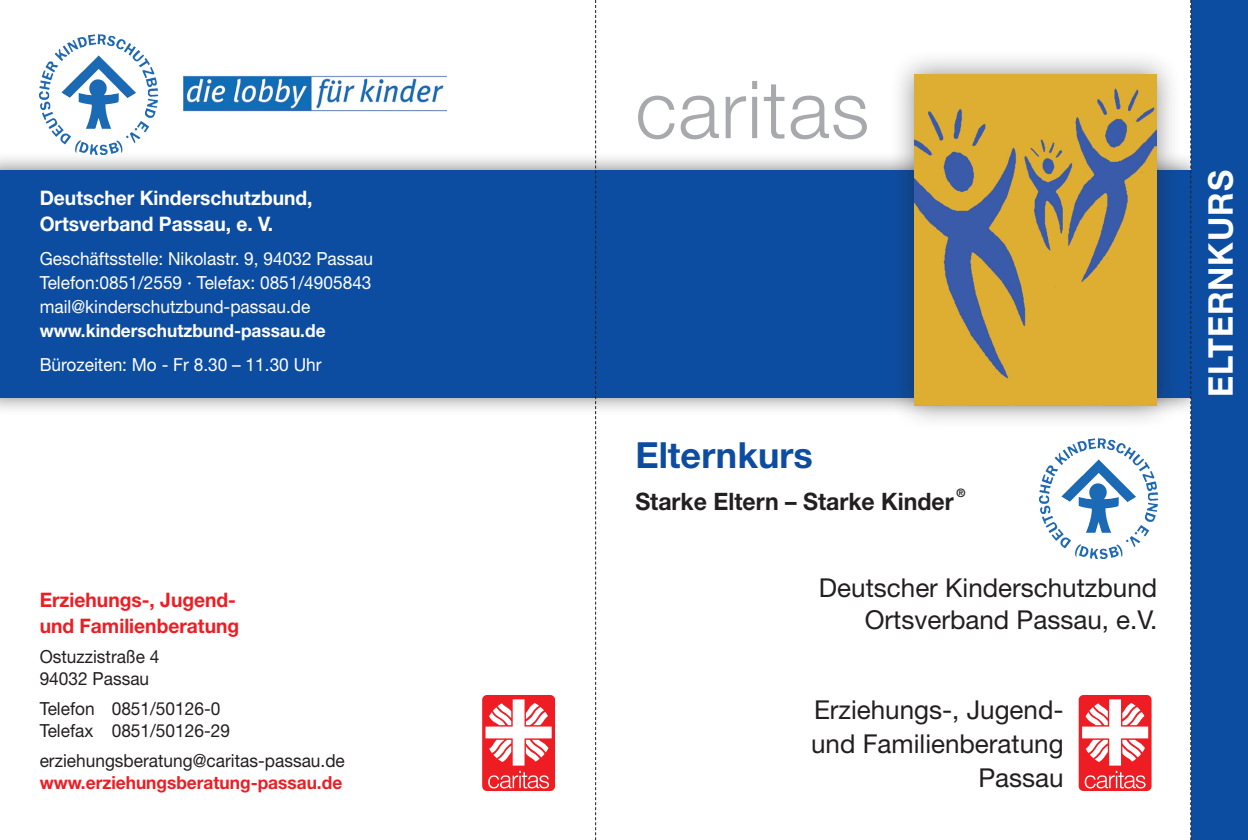
<style>
.page{position:relative;width:1248px;height:840px;background:#fff}
.page>*{position:absolute;margin:0;border:0;box-sizing:border-box;transform-origin:0 0}
.t1{font:300 80px "Helvetica Neue";letter-spacing:.015em;color:#a8a9ad}
.t2{font:700 36px "Helvetica Neue";color:#0d4da1}
.t3{font:700 34px "Helvetica Neue";letter-spacing:.03em;color:#fff;scale:.96 1}
.t4{font:26px/34px "Helvetica Neue";color:#231f20;text-align:right}
.t5{font:700 24px "Helvetica Neue";color:#231f20;scale:.96 1}
.t6{font:700 20px/26px "Helvetica Neue";color:#fff;scale:.96 1}
.t7{font:700 20px/26px "Helvetica Neue";color:#ee1d23;scale:.96 1}
.t8{font:18px/24px "Helvetica Neue";color:#fff;text-align:justify;scale:.96 1}
.t9{font:18px/22px "Helvetica Neue";color:#231f20;scale:.96 1}
.t10{font:700 18px "Helvetica Neue";color:#ee1d23;scale:.96 1}
.t11{font:700 18px "Helvetica Neue";color:#fff;scale:.96 1}
.t12{font:700 11.6px "Helvetica Neue";color:#231f20;scale:.96 1}
</style>
<div class="page">
<div style="left:0;top:151px;width:1209px;height:265px;background:#231f20;opacity:.6"></div>
<div style="left:0;top:170px;width:1191px;height:227px;background:#0d4da1"></div>
<div style="left:1078px;top:694px;width:73px;height:96px;background:#ee1d23;border-radius:5px"></div>
<svg style="left:1082px;top:699px;width:66px;height:89px"></svg>
<div style="left:1191px;top:0;width:56px;height:839px;background:#0d4da1"></div>
<div style="left:482px;top:694px;width:73px;height:96px;background:#ee1d23;border-radius:5px"></div>
<svg style="left:485px;top:699px;width:66px;height:89px"></svg>
<svg style="left:595px;top:0;width:1px;height:839px"></svg>
<svg style="left:1190px;top:0;width:1px;height:839px"></svg>
<div style="left:889px;top:49px;width:292px;height:382px;background:#231f20;opacity:.5"></div>
<img style="left:914px;top:74px;width:242px;height:331px">
<img style="left:1039px;top:438px;width:119px;height:120px">
<img style="left:39px;top:35px;width:120px;height:119px">
<img style="left:184px;top:75px;width:263px;height:37px">
<p class="t6" style="left:40px;top:184px;width:286px">Deutscher Kinderschutzbund,<br>Ortsverband Passau, e. V.</p>
<p class="t8" style="left:40px;top:246px;width:349px">Geschäftsstelle: Nikolastr. 9, 94032 Passau Telefon:0851/2559 · Telefax: 0851/4905843 mail@kinderschutzbund-passau.de</p>
<p class="t11" style="left:40px;top:319px;width:299px">www.kinderschutzbund-passau.de</p>
<p class="t8" style="left:40px;top:352px;width:295px">Bürozeiten: Mo - Fr 8.30 – 11.30 Uhr</p>
<p class="t7" style="left:40px;top:586px;width:209px">Erziehungs-, Jugend&shy;und Familienberatung</p>
<p class="t9" style="left:40px;top:645px;width:126px">Ostuzzistraße 4<br>94032 Passau</p>
<p class="t9" style="left:40px;top:697px;width:200px">Telefon 0851/50126-0<br>Telefax 0851/50126-29</p>
<p class="t9" style="left:40px;top:749px;width:319px">erziehungsberatung@caritas-passau.de</p>
<p class="t10" style="left:40px;top:771px;width:316px">www.erziehungsberatung-passau.de</p>
<h1 class="t1" style="left:635px;top:61px;width:235px">caritas</h1>
<h2 class="t2" style="left:635px;top:432px;width:179px">Elternkurs</h2>
<h3 class="t5" style="left:635px;top:486px;width:333px">Starke Eltern – Starke Kinder</h3>
<p class="t12" style="left:956px;top:486px;width:11px">®</p>
<h3 class="t4" style="left:818px;top:570px;width:340px;line-height:32px">Deutscher Kinderschutzbund<br>Ortsverband Passau, e.V.</h3>
<h3 class="t4" style="left:811px;top:692px;width:254px">Erziehungs-, Jugend&shy;und Familienberatung<br>Passau</h3>
<h3 class="t3" style="left:1199px;top:397px;width:238px;rotate:-90deg">elternkurs</h3>
</div>
